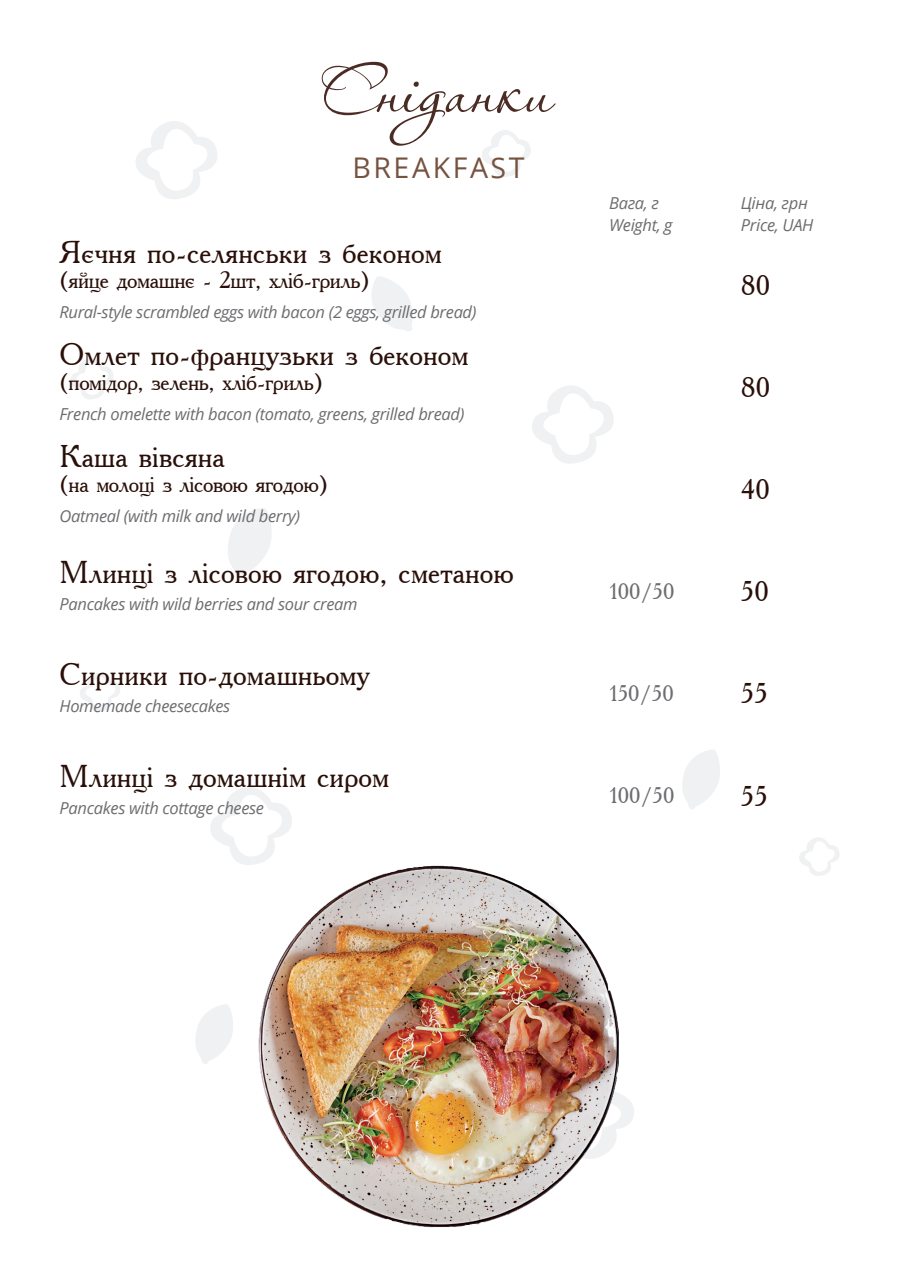
<style>
.page{position:relative;width:910px;height:1280px;background:#fff}
.page>*{position:absolute;margin:0;border:0;box-sizing:border-box;transform-origin:0 0}
.Заголовок{font:63px "Aquarelle";color:#4b2c24}
.Старава_заголовок{font:31.5px "Uk Academy";color:#290f08}
.Ціна{font:28.5px "Uk Academy";color:#290f08}
.ЗАГОЛОВОК_АНГ{font:28.5px "Open Sans";letter-spacing:.09em;color:#765240}
.склад{font:24px "Uk Academy";letter-spacing:-.02em;color:#290f08}
.ГРАМИ{font:22.5px "Uk Academy";color:#6c6d70}
.АНГ_ВЕРСІЯ{font:italic 16.5px "Open Sans";letter-spacing:-.02em;color:#6c6d70}
</style>
<div class="page">
<svg style="left:372px;top:277px;width:41px;height:54px"></svg>
<svg style="left:228px;top:508px;width:44px;height:70px"></svg>
<svg style="left:196px;top:1004px;width:37px;height:60px"></svg>
<svg style="left:682px;top:750px;width:38px;height:59px"></svg>
<svg style="left:71px;top:358px;width:42px;height:41px"></svg>
<svg style="left:618px;top:1093px;width:16px;height:36px"></svg>
<svg style="left:80px;top:673px;width:40px;height:39px"></svg>
<svg style="left:799px;top:837px;width:40px;height:39px"></svg>
<svg style="left:532px;top:386px;width:82px;height:78px"></svg>
<svg style="left:136px;top:121px;width:81px;height:78px"></svg>
<svg style="left:210px;top:787px;width:82px;height:78px"></svg>
<svg style="left:482px;top:130px;width:49px;height:47px"></svg>
<img style="left:249px;top:854px;width:369px;height:374px">
<p class="Заголовок" style="left:324px;top:53px;width:231px">Сніданки</p>
<p class="ЗАГОЛОВОК_АНГ" style="left:352px;top:148px;width:174px">BREAKFAST</p>
<p class="Старава_заголовок" style="left:60px;top:232px;width:384px">Яєчня по-селянськи з беконом</p>
<p class="склад" style="left:60px;top:265px;width:312px">(яйце домашнє - 2шт, хліб-гриль)</p>
<p class="АНГ_ВЕРСІЯ" style="left:60px;top:300px;width:418px">Rural-style scrambled eggs with bacon (2 eggs, grilled bread)</p>
<p class="Старава_заголовок" style="left:60px;top:334px;width:411px">Омлет по-французьки з беконом</p>
<p class="склад" style="left:60px;top:367px;width:265px">(помідор, зелень, хліб-гриль)</p>
<p class="АНГ_ВЕРСІЯ" style="left:60px;top:402px;width:406px">French omelette with bacon (tomato, greens, grilled bread)</p>
<p class="Старава_заголовок" style="left:60px;top:436px;width:167px">Каша вівсяна</p>
<p class="склад" style="left:60px;top:469px;width:270px">(на молоці з лісовою ягодою)</p>
<p class="АНГ_ВЕРСІЯ" style="left:60px;top:504px;width:242px">Oatmeal (with milk and wild berry)</p>
<p class="Старава_заголовок" style="left:60px;top:552px;width:456px">Млинці з лісовою ягодою, сметаною</p>
<p class="АНГ_ВЕРСІЯ" style="left:60px;top:592px;width:299px">Pancakes with wild berries and sour cream</p>
<p class="Старава_заголовок" style="left:60px;top:654px;width:312px">Сирники по-домашньому</p>
<p class="АНГ_ВЕРСІЯ" style="left:60px;top:694px;width:172px">Homemade cheesecakes</p>
<p class="Старава_заголовок" style="left:60px;top:756px;width:331px">Млинці з домашнім сиром</p>
<p class="АНГ_ВЕРСІЯ" style="left:60px;top:796px;width:206px">Pancakes with cottage cheese</p>
<p class="АНГ_ВЕРСІЯ" style="left:609px;top:192px;width:51px">Вага, г</p>
<p class="АНГ_ВЕРСІЯ" style="left:609px;top:214px;width:65px">Weight, g</p>
<p class="АНГ_ВЕРСІЯ" style="left:741px;top:192px;width:68px">Ціна, грн</p>
<p class="АНГ_ВЕРСІЯ" style="left:741px;top:214px;width:74px">Price, UAH</p>
<p class="Ціна" style="left:741px;top:268px;width:31px">80</p>
<p class="Ціна" style="left:741px;top:370px;width:31px">80</p>
<p class="Ціна" style="left:741px;top:472px;width:30px">40</p>
<p class="ГРАМИ" style="left:609px;top:577px;width:67px">100/50</p>
<p class="Ціна" style="left:741px;top:574px;width:29px">50</p>
<p class="ГРАМИ" style="left:609px;top:679px;width:66px">150/50</p>
<p class="Ціна" style="left:741px;top:676px;width:28px">55</p>
<p class="ГРАМИ" style="left:609px;top:781px;width:67px">100/50</p>
<p class="Ціна" style="left:741px;top:778px;width:28px">55</p>
</div>
